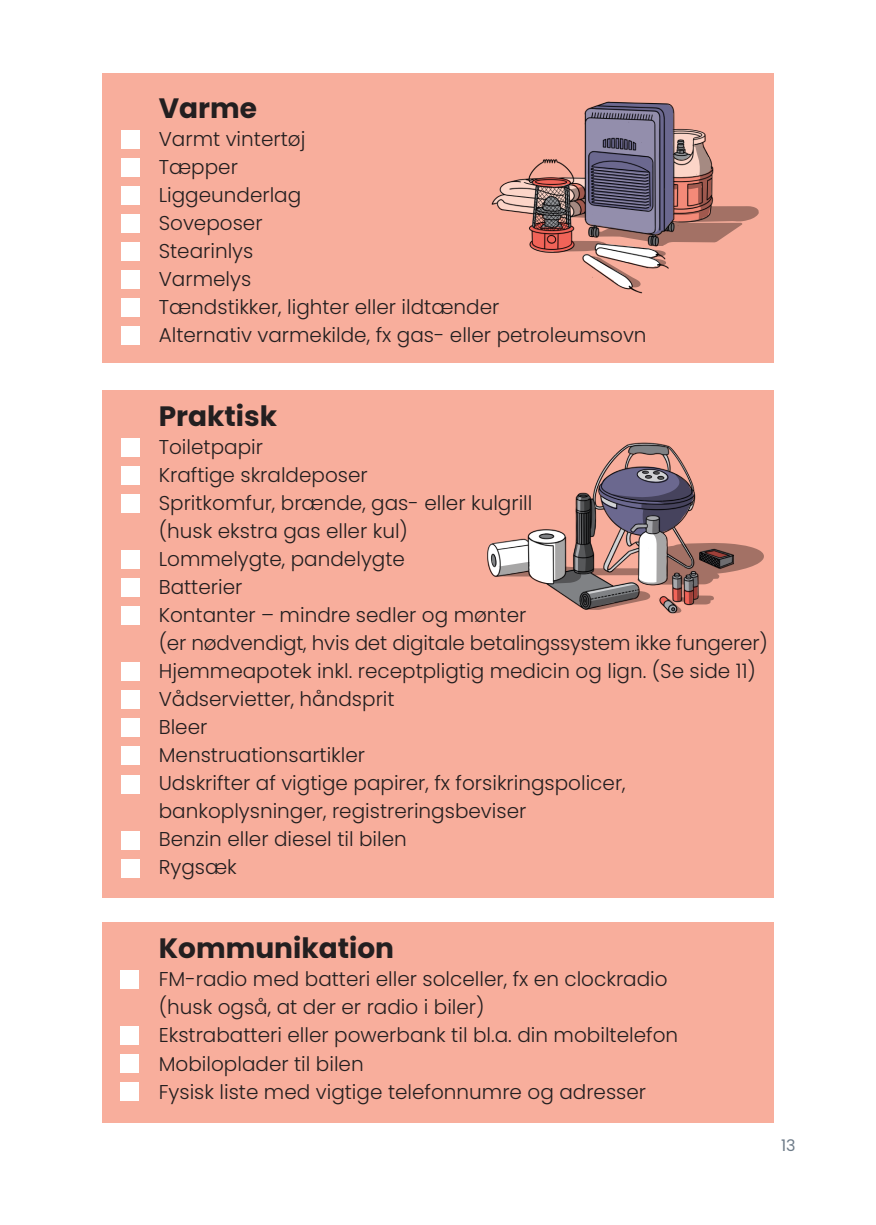
<style>
.page{position:relative;width:876px;height:1225px;background:#fff}
.page>*{position:absolute;margin:0;border:0;box-sizing:border-box;transform-origin:0 0}
.t1{font:700 28px "Poppins";color:#231f20}
.t2{font:300 20px/28px "Poppins";color:#231f20}
.t3{font:16px "Poppins";color:#6d7b88}
</style>
<div class="page">
<div style="left:102px;top:390px;width:672px;height:507px;background:#f8ae9c"></div>
<div style="left:121px;top:831px;width:19px;height:18px;background:#fff"></div>
<div style="left:102px;top:74px;width:672px;height:289px;background:#f8ae9c"></div>
<div style="left:102px;top:922px;width:672px;height:201px;background:#f8ae9c"></div>
<div style="left:121px;top:158px;width:19px;height:18px;background:#fff"></div>
<div style="left:121px;top:130px;width:19px;height:18px;background:#fff"></div>
<div style="left:121px;top:270px;width:19px;height:19px;background:#fff"></div>
<div style="left:121px;top:186px;width:19px;height:19px;background:#fff"></div>
<div style="left:121px;top:298px;width:19px;height:19px;background:#fff"></div>
<div style="left:121px;top:214px;width:19px;height:19px;background:#fff"></div>
<div style="left:121px;top:326px;width:19px;height:19px;background:#fff"></div>
<div style="left:121px;top:242px;width:19px;height:19px;background:#fff"></div>
<div style="left:121px;top:466px;width:19px;height:18px;background:#fff"></div>
<div style="left:121px;top:438px;width:19px;height:18px;background:#fff"></div>
<div style="left:121px;top:578px;width:19px;height:19px;background:#fff"></div>
<div style="left:121px;top:690px;width:19px;height:19px;background:#fff"></div>
<div style="left:121px;top:494px;width:19px;height:19px;background:#fff"></div>
<div style="left:121px;top:606px;width:19px;height:19px;background:#fff"></div>
<div style="left:121px;top:718px;width:19px;height:19px;background:#fff"></div>
<div style="left:121px;top:746px;width:19px;height:19px;background:#fff"></div>
<div style="left:121px;top:550px;width:19px;height:19px;background:#fff"></div>
<div style="left:121px;top:662px;width:19px;height:19px;background:#fff"></div>
<div style="left:121px;top:774px;width:19px;height:19px;background:#fff"></div>
<div style="left:121px;top:859px;width:19px;height:18px;background:#fff"></div>
<div style="left:120px;top:969px;width:19px;height:19px;background:#fff"></div>
<div style="left:120px;top:1026px;width:19px;height:18px;background:#fff"></div>
<div style="left:120px;top:1054px;width:19px;height:18px;background:#fff"></div>
<img style="left:452px;top:73px;width:319px;height:221px">
<img style="left:487px;top:442px;width:277px;height:172px">
<div style="left:120px;top:1082px;width:19px;height:18px;background:#fff"></div>
<h1 class="t1" style="left:159px;top:92px;width:100px">Varme</h1>
<p class="t2" style="left:159px;top:125px;width:489px">Varmt vintertøj<br>Tæpper<br>Liggeunderlag<br>Soveposer<br>Stearinlys<br>Varmelys<br>Tændstikker, lighter eller ildtænder<br>Alternativ varmekilde, fx gas- eller petroleumsovn</p>
<h1 class="t1" style="left:159px;top:400px;width:120px">Praktisk</h1>
<p class="t2" style="left:159px;top:433px;width:610px">Toiletpapir<br>Kraftige skraldeposer<br>Spritkomfur, brænde, gas- eller kulgrill<br>(husk ekstra gas eller kul)<br>Lommelygte, pandelygte<br>Batterier<br>Kontanter – mindre sedler og mønter<br>(er nødvendigt, hvis det digitale betalingssystem ikke fungerer)<br>Hjemmeapotek inkl. receptpligtig medicin og lign. (Se side 11)<br>Vådservietter, håndsprit<br>Bleer<br>Menstruationsartikler<br>Udskrifter af vigtige papirer, fx forsikringspolicer, bankoplysninger, registreringsbeviser<br>Benzin eller diesel til bilen<br>Rygsæk</p>
<h1 class="t1" style="left:159px;top:932px;width:237px">Kommunikation</h1>
<p class="t2" style="left:159px;top:965px;width:521px">FM-radio med batteri eller solceller, fx en clockradio (husk også, at der er radio i biler)<br>Ekstrabatteri eller powerbank til bl.a. din mobiltelefon Mobiloplader til bilen<br>Fysisk liste med vigtige telefonnumre og adresser</p>
<p class="t3" style="left:781px;top:1136px;width:16px">13</p>
</div>
